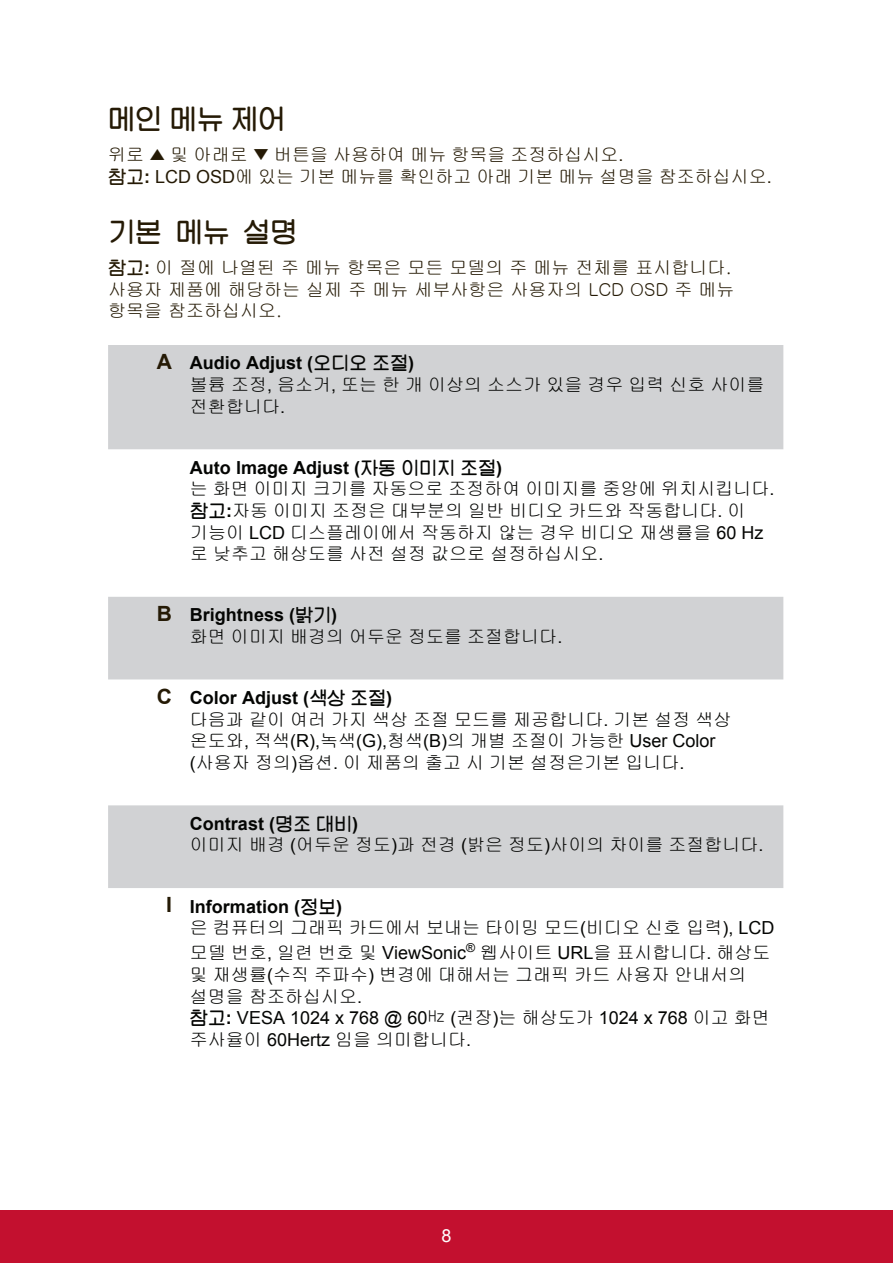
<style>
.page{position:relative;width:893px;height:1263px;background:#fff}
.page>*{position:absolute;margin:0;border:0;box-sizing:border-box;transform-origin:0 0}
.t1{font:27px "Tae Gulim";color:#251a05}
.t2{font:18px/21.6px "Gulim";color:#040503}
.t3{font:18px/21.6px "Gulim";color:#251a05}
.t4{font:700 18px "Arial";color:#040503}
.t5{font:18px "Arial";color:#040503}
.t6{font:18px "Arial";color:#fff}
.s1{font-family:"Arial"}
.s2{font-family:"Tae Gulim"}
.s3{font-family:"Arial";font-weight:700}
.s4{font-size:21px;color:#251a05}
.s5{font-family:"Tae Gulim";font-weight:400}
.s6{font-family:"Gulim"}
.s7{font-weight:700}
</style>
<div class="page">
<div style="left:0;top:1210px;width:892px;height:53px;background:#c3102f"></div>
<svg style="left:108px;top:345px;width:675px;height:543px"></svg>
<h1 class="t1" style="left:108px;top:104px;width:179px">메인 메뉴 제어</h1>
<p class="t3" style="left:108px;top:144px;width:665px">위로 ▲ 및 아래로 ▼ 버튼을 사용하여 메뉴 항목을 조정하십시오<span class="s1">.<br></span><span class="s2">참고</span><span class="s3">:</span> <span class="s1">LCD OSD</span>에 있는 기본 메뉴를 확인하고 아래 기본 메뉴 설명을 참조하십시오<span class="s1">.</span></p>
<h1 class="t1" style="left:108px;top:217px;width:190px">기본 메뉴 설명</h1>
<p class="t3" style="left:108px;top:257px;width:627px"><span class="s2">참고</span><span class="s3">:</span> 이 절에 나열된 주 메뉴 항목은 모든 모델의 주 메뉴 전체를 표시합니다. 사용자 제품에 해당하는 실제 주 메뉴 세부사항은 사용자의 LCD OSD 주 메뉴 항목을 참조하십시오.</p>
<p class="t4" style="left:157px;top:351px;width:259px"><span class="s4">A</span> Audio Adjust (<span class="s5">오디오 조절</span>)</p>
<p class="t2" style="left:190px;top:374px;width:576px">볼륨 조정<span class="s1">,</span> 음소거<span class="s1">,</span> 또는 한 개 이상의 소스가 있을 경우 입력 신호 사이를 전환합니다<span class="s1">.</span></p>
<p class="t4" style="left:190px;top:455px;width:313px">Auto lmage Adjust (<span class="s5">자동 이미지 조절</span>)</p>
<p class="t2" style="left:190px;top:478px;width:585px">는 화면 이미지 크기를 자동으로 조정하여 이미지를 중앙에 위치시킵니다<span class="s1">. </span><span class="s2">참고</span><span class="s3">:</span>자동 이미지 조정은 대부분의 일반 비디오 카드와 작동합니다<span class="s1">.</span> 이 기능이 <span class="s1">LCD</span> 디스플레이에서 작동하지 않는 경우 비디오 재생률을 <span class="s1">60 Hz </span>로 낮추고 해상도를 사전 설정 값으로 설정하십시오<span class="s1">.</span></p>
<p class="t4" style="left:157px;top:603px;width:182px"><span class="s4">B</span> Brightness (<span class="s5">밝기</span>)</p>
<p class="t2" style="left:190px;top:625px;width:374px">화면 이미지 배경의 어두운 정도를 조절합니다<span class="s1">.</span></p>
<p class="t4" style="left:157px;top:685px;width:237px"><span class="s4">C</span> Color Adjust (<span class="s5">색상 조절</span>)</p>
<p class="t2" style="left:190px;top:708px;width:543px">다음과 같이 여러 가지 색상 조절 모드를 제공합니다<span class="s1">.</span> 기본 설정 색상</p>
<p class="t5" style="left:190px;top:729px;width:527px"><span class="s6">온도와</span>, <span class="s6">적색</span>(R),<span class="s6">녹색</span>(G),<span class="s6">청색</span>(B)<span class="s6">의 개별 조절이 가능한</span> User Color</p>
<p class="t2" style="left:190px;top:751px;width:496px"><span class="s1">(</span>사용자 정의<span class="s1">)</span>옵션<span class="s1">.</span> 이 제품의 출고 시 기본 설정은기본 입니다<span class="s1">.</span></p>
<p class="t4" style="left:190px;top:811px;width:169px">Contrast (<span class="s5">명조 대비</span>)</p>
<p class="t2" style="left:190px;top:834px;width:575px">이미지 배경 <span class="s1">(</span>어두운 정도<span class="s1">)</span>과 전경 <span class="s1">(</span>밝은 정도<span class="s1">)</span>사이의 차이를 조절합니다<span class="s1">.</span></p>
<p class="t4" style="left:166px;top:894px;width:177px"><span class="s4">I</span> Information (<span class="s5">정보</span>)</p>
<p class="t2" style="left:190px;top:915px;width:585px;line-height:25.2px">은 컴퓨터의 그래픽 카드에서 보내는 타이밍 모드<span class="s1">(</span>비디오 신호 입력<span class="s1">), LCD </span>모델 번호<span class="s1">,</span> 일련 번호 및 <span class="s1">ViewSonic</span><sup>®</sup> 웹사이트 <span class="s1">URL</span>을 표시합니다<span class="s1">.</span> 해상도</p>
<p class="t2" style="left:190px;top:963px;width:558px">및 재생률<span class="s1">(</span>수직 주파수<span class="s1">)</span> 변경에 대해서는 그래픽 카드 사용자 안내서의 설명을 참조하십시오<span class="s1">.</span></p>
<p class="t5" style="left:190px;top:1006px;width:581px"><span class="s2">참고</span><span class="s7">:</span> VESA 1024 x 768 @ 60<span class="s6">㎐</span> (<span class="s6">권장</span>)<span class="s6">는 해상도가</span> 1024 x 768 <span class="s6">이고 화면</span></p>
<p class="t2" style="left:190px;top:1028px;width:283px">주사율이 <span class="s1">60Hertz</span> 임을 의미합니다<span class="s1">.</span></p>
<p class="t6" style="left:441px;top:1223px;width:12px">8</p>
</div>
